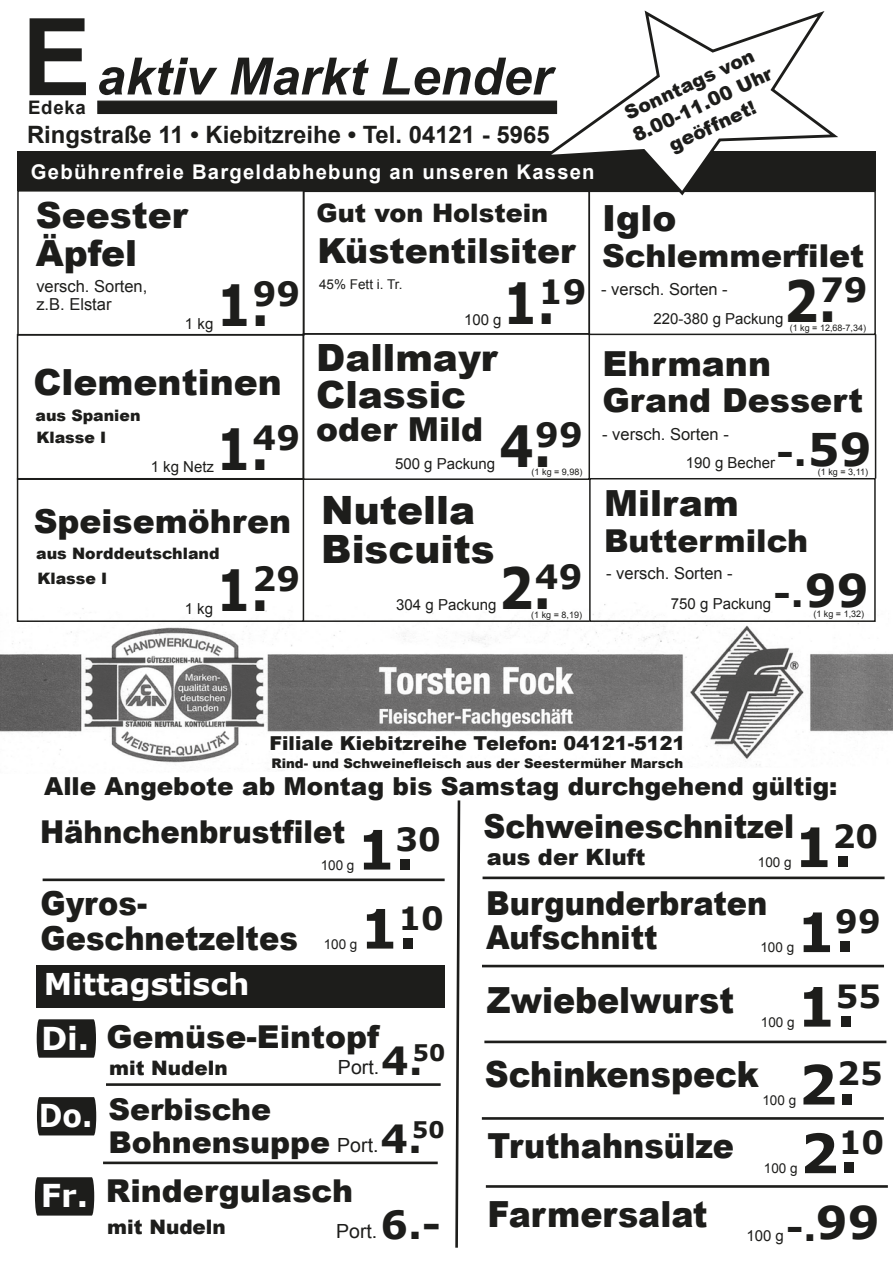
<style>
.page{position:relative;width:893px;height:1262px;background:#fff}
.page>*{position:absolute;margin:0;border:0;box-sizing:border-box;transform-origin:0 0}
.t1{font:700 56.85px "Verdana";color:#1d1d1b;scale:.86 1}
.t2{font:700 54.3px "Verdana";color:#1d1d1b}
.t3{font:italic 700 51.45px "Arial";color:#1d1d1b}
.t4{font:900 39px/39px "Arial";color:#1d1d1b}
.t5{font:700 38.85px "Verdana";color:#1d1d1b}
.t6{font:900 37.5px/37.5px "Arial";color:#1d1d1b}
.t7{font:900 36px "Arial";color:#1d1d1b;scale:.92 1}
.t8{font:900 36px/37.5px "Arial";color:#1d1d1b}
.t9{font:700 36px "Verdana";color:#1d1d1b}
.t10{font:900 34.5px "Arial";color:#1d1d1b}
.t11{font:900 34.5px "Arial";color:#1d1d1b;scale:.92 1}
.t12{font:700 33.45px "Verdana";color:#1d1d1b}
.t13{font:900 33px/34.5px "Arial";color:#1d1d1b;scale:.92 1}
.t14{font:900 33px "Arial";color:#1d1d1b}
.t15{font:900 31.5px "Arial";color:#1d1d1b}
.t16{font:900 31.5px "Arial";color:#1d1d1b;scale:.92 1}
.t17{font:700 31.5px "Verdana";color:#fff;scale:.91 1}
.t18{font:900 30px/33px "Arial";color:#1d1d1b}
.t19{font:700 30px "Verdana";color:#fff}
.t20{font:900 25.5px "Arial";color:#1d1d1b}
.t21{font:900 24.75px "Arial";color:#1d1d1b}
.t22{font:700 23.85px "Arial";color:#1d1d1b}
.t23{font:900 22.5px "Arial";color:#1d1d1b}
.t24{font:700 20.25px "Arial";letter-spacing:.06em;color:#fff}
.t25{font:900 19.95px "Arial";color:#1d1d1b}
.t26{font:19.5px "Arial";color:#1d1d1b}
.t27{font:900 19.2px "Arial";color:#1d1d1b}
.t28{font:900 19.05px/23.9px "Arial";color:#1d1d1b;text-align:center}
.t29{font:700 18.6px "Arial";letter-spacing:.04em;color:#1d1d1b}
.t30{font:16.5px/18px "Arial";color:#1d1d1b}
.t31{font:900 15.75px "Arial";color:#1d1d1b}
.t32{font:15.15px "Arial";color:#1d1d1b}
.t33{font:13.65px "Arial";color:#1d1d1b}
.t34{font:13.5px "Arial";color:#1d1d1b}
.t35{font:900 13.2px "Arial";color:#1d1d1b}
.t36{font:9px "Arial";color:#1d1d1b}
.s1{font-style:normal;font-size:107.25px}
.s2{font-size:45px}
.s3{font-family:"Verdana";font-weight:700;color:#fff}
.s4{font-family:"Verdana";font-weight:700;font-size:38.85px}
.s5{font-family:"Verdana";font-weight:700;font-size:54.3px}
.s6{font-family:"Verdana";font-weight:700;font-size:31.95px}
</style>
<div class="page">
<img style="left:0;top:600px;width:892px;height:166px">
<div style="left:588px;top:190px;width:287px;height:145px;border:2px solid #1d1d1b"></div>
<div style="left:303px;top:190px;width:287px;height:144px;border:2px solid #1d1d1b"></div>
<div style="left:303px;top:333px;width:287px;height:147px;border:2px solid #1d1d1b"></div>
<div style="left:17px;top:334px;width:287px;height:145px;border:2px solid #1d1d1b"></div>
<hr style="left:874px;top:334px;width:2px;height:144px;background:#1d1d1b">
<div style="left:17px;top:478px;width:287px;height:144px;border:2px solid #1d1d1b"></div>
<hr style="left:303px;top:620px;width:286px;height:2px;background:#1d1d1b">
<div style="left:589px;top:478px;width:286px;height:144px;border:1px solid #1d1d1b"></div>
<svg style="left:455px;top:800px;width:6px;height:448px"></svg>
<hr style="left:482px;top:876px;width:402px;height:3px;background:#1d1d1b">
<div style="left:97px;top:101px;width:460px;height:13px;background:#1d1d1b"></div>
<hr style="left:482px;top:964px;width:402px;height:3px;background:#1d1d1b">
<hr style="left:484px;top:1040px;width:402px;height:3px;background:#1d1d1b">
<div style="left:18px;top:152px;width:857px;height:39px;background:#1d1d1b"></div>
<svg style="left:536px;top:10px;width:302px;height:188px"></svg>
<div style="left:37px;top:1019px;width:59px;height:38px;background:#1d1d1b"></div>
<div style="left:37px;top:1097px;width:59px;height:38px;background:#1d1d1b"></div>
<hr style="left:106px;top:1083px;width:334px;height:2px;background:#1d1d1b">
<div style="left:36px;top:965px;width:409px;height:43px;background:#1d1d1b"></div>
<hr style="left:482px;top:1117px;width:401px;height:2px;background:#1d1d1b">
<hr style="left:486px;top:1185px;width:401px;height:2px;background:#1d1d1b">
<hr style="left:43px;top:878px;width:401px;height:3px;background:#1d1d1b">
<div style="left:35px;top:1177px;width:59px;height:38px;background:#1d1d1b"></div>
<hr style="left:103px;top:1161px;width:334px;height:3px;background:#1d1d1b">
<h3 class="t3" style="left:22px;top:43px;width:531px"><span class="s1">E</span>aktiv Markt Lender</h3>
<p class="t29" style="left:28px;top:95px;width:59px">Edeka</p>
<h3 class="t22" style="left:27px;top:119px;width:524px">Ringstraße 11 • Kiebitzreihe • Tel. 04121 - 5965</h3>
<h3 class="t24" style="left:31px;top:158px;width:565px">Gebührenfreie Bargeldabhebung an unseren Kassen</h3>
<h3 class="t8" style="left:36px;top:196px;width:153px">Seester<br>Äpfel</h3>
<h3 class="t20" style="left:316px;top:194px;width:233px">Gut von Holstein</h3>
<h3 class="t10" style="left:317px;top:226px;width:259px">Küstentilsiter</h3>
<p class="t30" style="left:36px;top:277px;width:112px">versch. Sorten, z.B. Elstar</p>
<p class="t32" style="left:185px;top:313px;width:30px">1 kg</p>
<h3 class="t12" style="left:253px;top:272px;width:49px">99</h3>
<h1 class="t1" style="left:216px;top:268px;width:63px">1.</h1>
<p class="t34" style="left:319px;top:276px;width:85px">45% Fett i. Tr.</p>
<p class="t32" style="left:464px;top:309px;width:39px">100 g</p>
<h3 class="t12" style="left:539px;top:270px;width:49px">19</h3>
<h1 class="t1" style="left:502px;top:266px;width:63px">1.</h1>
<h3 class="t8" style="left:34px;top:362px;width:250px">Clementinen</h3>
<p class="t31" style="left:35px;top:403px;width:107px">aus Spanien</p>
<p class="t31" style="left:36px;top:425px;width:71px">Klasse I</p>
<p class="t32" style="left:151px;top:456px;width:65px">1 kg Netz</p>
<h3 class="t12" style="left:252px;top:416px;width:49px">49</h3>
<h1 class="t1" style="left:216px;top:412px;width:63px">1.</h1>
<h3 class="t6" style="left:316px;top:337px;width:183px">Dallmayr<br>Classic</h3>
<h3 class="t14" style="left:316px;top:406px;width:168px">oder Mild</h3>
<p class="t32" style="left:395px;top:454px;width:102px">500 g Packung</p>
<h3 class="t12" style="left:535px;top:413px;width:49px">99</h3>
<h1 class="t1" style="left:499px;top:410px;width:63px">4.</h1>
<p class="t36" style="left:531px;top:466px;width:52px">(1 kg = 9,98)</p>
<p class="t28" style="left:618px;top:103px;width:153px;rotate:-25deg">Sonntags von<br>8.00-11.00 Uhr geöffnet!</p>
<h3 class="t8" style="left:602px;top:199px;width:76px">Iglo</h3>
<h3 class="t15" style="left:602px;top:233px;width:263px">Schlemmerfilet</h3>
<h3 class="t12" style="left:820px;top:268px;width:49px">79</h3>
<h1 class="t1" style="left:783px;top:264px;width:63px">2.</h1>
<p class="t30" style="left:601px;top:280px;width:128px">- versch. Sorten -</p>
<p class="t32" style="left:653px;top:308px;width:132px">220-380 g Packung</p>
<p class="t36" style="left:789px;top:321px;width:78px">(1 kg = 12,68-7,34)</p>
<h3 class="t10" style="left:602px;top:339px;width:170px">Ehrmann</h3>
<h3 class="t14" style="left:602px;top:376px;width:262px">Grand Dessert</h3>
<p class="t30" style="left:602px;top:425px;width:128px">- versch. Sorten -</p>
<h3 class="t9" style="left:776px;top:430px;width:97px">-.<span class="s2">59</span></h3>
<p class="t32" style="left:686px;top:452px;width:91px">190 g Becher</p>
<p class="t36" style="left:817px;top:466px;width:52px">(1 kg = 3,11)</p>
<h3 class="t14" style="left:34px;top:497px;width:259px">Speisemöhren</h3>
<p class="t31" style="left:36px;top:542px;width:185px">aus Norddeutschland</p>
<p class="t31" style="left:37px;top:566px;width:71px">Klasse I</p>
<p class="t32" style="left:185px;top:598px;width:30px">1 kg</p>
<h3 class="t12" style="left:252px;top:557px;width:49px">29</h3>
<h1 class="t1" style="left:216px;top:553px;width:63px">1.</h1>
<h3 class="t8" style="left:604px;top:483px;width:136px">Milram</h3>
<h3 class="t15" style="left:604px;top:518px;width:205px">Buttermilch</h3>
<p class="t30" style="left:606px;top:564px;width:128px">- versch. Sorten -</p>
<h3 class="t4" style="left:321px;top:489px;width:175px">Nutella<br>Biscuits</h3>
<p class="t32" style="left:396px;top:594px;width:102px">304 g Packung</p>
<h3 class="t12" style="left:535px;top:555px;width:49px">49</h3>
<h1 class="t1" style="left:498px;top:551px;width:63px">2.</h1>
<h3 class="t9" style="left:773px;top:570px;width:97px">-.<span class="s2">99</span></h3>
<p class="t32" style="left:671px;top:593px;width:102px">750 g Packung</p>
<p class="t36" style="left:813px;top:608px;width:52px">(1 kg = 1,32)</p>
<p class="t36" style="left:531px;top:608px;width:52px">(1 kg = 8,19)</p>
<p class="t27" style="left:269px;top:729px;width:417px">Filiale Kiebitzreihe Telefon: 04121-5121</p>
<p class="t35" style="left:271px;top:754px;width:413px">Rind- und Schweinefleisch aus der Seestermüher Marsch</p>
<h3 class="t21" style="left:44px;top:768px;width:794px">Alle Angebote ab Montag bis Samstag durchgehend gültig:</h3>
<h3 class="t16" style="left:40px;top:809px;width:333px">Hähnchenbrustfilet</h3>
<p class="t33" style="left:321px;top:856px;width:35px">100 g</p>
<h2 class="t2" style="left:357px;top:814px;width:86px">1.<sup>30</sup></h2>
<h3 class="t13" style="left:40px;top:885px;width:281px">Gyros-<br>Geschnetzeltes</h3>
<h3 class="t19" style="left:44px;top:964px;width:207px">Mittagstisch</h3>
<p class="t33" style="left:324px;top:935px;width:35px">100 g</p>
<h2 class="t2" style="left:360px;top:893px;width:86px">1.<sup>10</sup></h2>
<h3 class="t15" style="left:41px;top:1013px;width:340px"><span class="s3">Di.</span> Gemüse-Eintopf</h3>
<h3 class="t5" style="left:381px;top:1036px;width:66px">4.<sup>50</sup></h3>
<p class="t26" style="left:338px;top:1054px;width:43px">Port.</p>
<h3 class="t25" style="left:109px;top:1053px;width:120px">mit Nudeln</h3>
<h3 class="t17" style="left:39px;top:1094px;width:60px">Do.</h3>
<h3 class="t18" style="left:108px;top:1091px;width:223px">Serbische<br>Bohnensuppe</h3>
<p class="t26" style="left:337px;top:1131px;width:109px">Port.<span class="s4">4.</span><sup>50</sup></p>
<h3 class="t15" style="left:41px;top:1167px;width:314px"><span class="s3">Fr.</span> Rindergulasch</h3>
<h3 class="t25" style="left:107px;top:1212px;width:120px">mit Nudeln</h3>
<p class="t26" style="left:336px;top:1218px;width:106px">Port. <span class="s4">6.-</span></p>
<h3 class="t13" style="left:483px;top:808px;width:339px">Schweineschnitzel</h3>
<h3 class="t23" style="left:486px;top:840px;width:160px">aus der Kluft</h3>
<p class="t33" style="left:758px;top:853px;width:35px">100 g</p>
<h2 class="t2" style="left:794px;top:812px;width:86px">1.<sup>20</sup></h2>
<h3 class="t13" style="left:486px;top:884px;width:307px">Burgunderbraten<br>Aufschnitt</h3>
<p class="t33" style="left:760px;top:938px;width:35px">100 g</p>
<h2 class="t2" style="left:796px;top:897px;width:86px">1.<sup>99</sup></h2>
<h3 class="t7" style="left:487px;top:973px;width:270px">Zwiebelwurst</h3>
<p class="t33" style="left:761px;top:1013px;width:35px">100 g</p>
<h2 class="t2" style="left:797px;top:971px;width:86px">1.<sup>55</sup></h2>
<h3 class="t7" style="left:485px;top:1048px;width:434px">Schinkenspeck <span class="s5">2.</span><span class="s6">25</span></h3>
<p class="t33" style="left:762px;top:1091px;width:35px">100 g</p>
<h3 class="t11" style="left:487px;top:1120px;width:269px">Truthahnsülze</h3>
<h3 class="t7" style="left:487px;top:1188px;width:241px">Farmersalat</h3>
<p class="t33" style="left:764px;top:1159px;width:35px">100 g</p>
<h2 class="t2" style="left:800px;top:1118px;width:86px">2.<sup>10</sup></h2>
<h3 class="t9" style="left:786px;top:1204px;width:95px">-.<span class="s2">99</span></h3>
<p class="t32" style="left:746px;top:1226px;width:39px">100 g</p>
</div>
